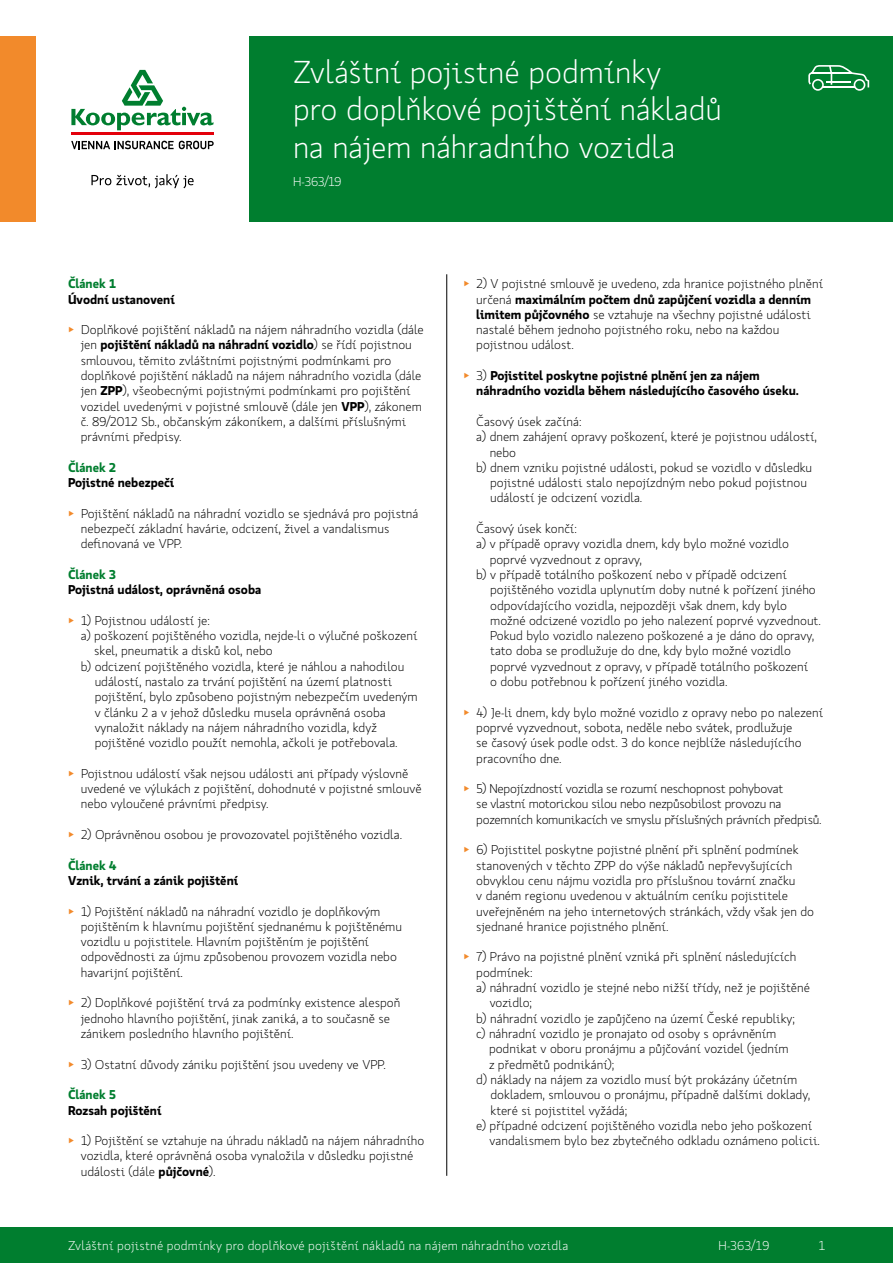
<style>
.page{position:relative;width:893px;height:1263px;background:#fff}
.page>*{position:absolute;margin:0;border:0;box-sizing:border-box;transform-origin:0 0}
.t1{font:300 31.5px/37.8px "Koop Pro";letter-spacing:-.005em;color:#fff}
.t2{font:300 12.75px/15.3px "Koop Pro";color:#000}
.t3{font:700 12.75px/15.3px "Koop Pro";color:#000}
.t4{font:300 12.75px/15.3px "Koop Pro";letter-spacing:-.02em;color:#000}
.t5{font:300 12.75px "Koop Pro";letter-spacing:.015em;color:#fff}
.t6{font:700 12.75px "Koop Pro";color:#007e2f}
.s1{color:#f28a2b}
.s2{font-weight:700}
.s3{font-weight:300;color:#f28a2b}
.s4{font-weight:300}
</style>
<div class="page">
<div style="left:0;top:1227px;width:893px;height:36px;background:#007e2f"></div>
<div style="left:249px;top:36px;width:644px;height:186px;background:#007e2f"></div>
<div style="left:0;top:36px;width:36px;height:186px;background:#f28a2b"></div>
<hr style="left:71px;top:133px;width:142px;height:2px;background:#e3000b">
<svg style="left:71px;top:70px;width:142px;height:60px"></svg>
<svg style="left:71px;top:141px;width:143px;height:8px"></svg>
<svg style="left:91px;top:174px;width:103px;height:14px"></svg>
<hr style="left:446px;top:274px;width:1px;height:902px;background:#000">
<svg style="left:808px;top:65px;width:61px;height:26px"></svg>
<h1 class="t1" style="left:293px;top:52px;width:430px">Zvláštní pojistné podmínky<br>pro doplňkové pojištění nákladů na nájem náhradního vozidla</h1>
<p class="t5" style="left:293px;top:173px;width:50px">H-363/19</p>
<p class="t6" style="left:68px;top:275px;width:49px">Článek 1</p>
<p class="t3" style="left:68px;top:291px;width:108px">Úvodní ustanovení</p>
<p class="t2" style="left:81px;top:322px;width:345px;text-indent:-13px"><span class="s1">▶</span> Doplňkové pojištění nákladů na nájem náhradního vozidla (dále jen <span class="s2">pojištění nákladů na náhradní vozidlo</span>) se řídí pojistnou smlouvou, těmito zvláštními pojistnými podmínkami pro doplňkové pojištění nákladů na nájem náhradního vozidla (dále jen <span class="s2">ZPP</span>), všeobecnými pojistnými podmínkami pro pojištění vozidel uvedenými v pojistné smlouvě (dále jen <span class="s2">VPP</span>), zákonem č. 89/2012 Sb., občanským zákoníkem, a dalšími příslušnými právními předpisy.</p>
<p class="t6" style="left:68px;top:458px;width:49px">Článek 2</p>
<p class="t3" style="left:68px;top:474px;width:108px">Pojistné nebezpečí</p>
<p class="t2" style="left:81px;top:505px;width:339px;text-indent:-13px"><span class="s1">▶</span> Pojištění nákladů na náhradní vozidlo se sjednává pro pojistná nebezpečí základní havárie, odcizení, živel a vandalismus definovaná ve VPP.</p>
<p class="t6" style="left:68px;top:565px;width:49px">Článek 3</p>
<p class="t3" style="left:68px;top:582px;width:195px">Pojistná událost, oprávněná osoba</p>
<p class="t2" style="left:68px;top:612px;width:143px"><span class="s1">▶</span> 1) Pojistnou událostí je:</p>
<p class="t2" style="left:81px;top:628px;width:338px">a) poškození pojištěného vozidla, nejde-li o výlučné poškození</p>
<p class="t2" style="left:94px;top:643px;width:180px">skel, pneumatik a disků kol, nebo</p>
<p class="t2" style="left:81px;top:658px;width:325px">b) odcizení pojištěného vozidla, které je náhlou a nahodilou</p>
<p class="t2" style="left:95px;top:674px;width:299px">událostí, nastalo za trvání pojištění na území platnosti</p>
<p class="t2" style="left:95px;top:689px;width:325px">pojištění, bylo způsobeno pojistným nebezpečím uvedeným</p>
<p class="t2" style="left:95px;top:704px;width:293px">v článku 2 a v jehož důsledku musela oprávněná osoba</p>
<p class="t2" style="left:95px;top:720px;width:284px">vynaložit náklady na nájem náhradního vozidla, když</p>
<p class="t2" style="left:95px;top:735px;width:305px">pojištěné vozidlo použít nemohla, ačkoli je potřebovala.</p>
<p class="t2" style="left:81px;top:765px;width:342px;text-indent:-13px"><span class="s1">▶</span> Pojistnou událostí však nejsou události ani případy výslovně uvedené ve výlukách z pojištění, dohodnuté v pojistné smlouvě nebo vyloučené právními předpisy.</p>
<p class="t2" style="left:68px;top:827px;width:336px"><span class="s1">▶</span> 2) Oprávněnou osobou je provozovatel pojištěného vozidla.</p>
<p class="t6" style="left:68px;top:856px;width:50px">Článek 4</p>
<p class="t3" style="left:68px;top:872px;width:172px">Vznik, trvání a zánik pojištění</p>
<p class="t2" style="left:81px;top:903px;width:323px;text-indent:-13px"><span class="s1">▶</span> 1) Pojištění nákladů na náhradní vozidlo je doplňkovým pojištěním k hlavnímu pojištění sjednanému k pojištěnému vozidlu u pojistitele. Hlavním pojištěním je pojištění odpovědnosti za újmu způsobenou provozem vozidla nebo havarijní pojištění.</p>
<p class="t2" style="left:81px;top:995px;width:321px;text-indent:-13px"><span class="s1">▶</span> 2) Doplňkové pojištění trvá za podmínky existence alespoň jednoho hlavního pojištění, jinak zaniká, a to současně se zánikem posledního hlavního pojištění.</p>
<p class="t2" style="left:68px;top:1056px;width:319px"><span class="s1">▶</span> 3) Ostatní důvody zániku pojištění jsou uvedeny ve VPP.</p>
<p class="t6" style="left:68px;top:1085px;width:49px">Článek 5</p>
<p class="t3" style="left:68px;top:1102px;width:95px">Rozsah pojištění</p>
<p class="t2" style="left:81px;top:1133px;width:345px;text-indent:-13px"><span class="s1">▶</span> 1) Pojištění se vztahuje na úhradu nákladů na nájem náhradního vozidla, které oprávněná osoba vynaložila v důsledku pojistné události (dále <span class="s2">půjčovné</span>).</p>
<p class="t2" style="left:476px;top:276px;width:348px;text-indent:-13px"><span class="s1">▶</span> 2) V pojistné smlouvě je uvedeno, zda hranice pojistného plnění určená <span class="s2">maximálním počtem dnů zapůjčení vozidla a denním limitem půjčovného</span> se vztahuje na všechny pojistné události nastalé během jednoho pojistného roku, nebo na každou pojistnou událost.</p>
<p class="t3" style="left:476px;top:367px;width:324px;text-indent:-13px"><span class="s3">▶</span> <span class="s4">3)</span> Pojistitel poskytne pojistné plnění jen za nájem náhradního vozidla během následujícího časového úseku.</p>
<p class="t2" style="left:476px;top:414px;width:107px">Časový úsek začíná:</p>
<p class="t2" style="left:476px;top:429px;width:342px">a) dnem zahájení opravy poškození, které je pojistnou událostí,</p>
<p class="t2" style="left:490px;top:444px;width:28px">nebo</p>
<p class="t2" style="left:476px;top:459px;width:337px">b) dnem vzniku pojistné události, pokud se vozidlo v důsledku</p>
<p class="t2" style="left:490px;top:475px;width:318px">pojistné události stalo nepojízdným nebo pokud pojistnou</p>
<p class="t2" style="left:490px;top:490px;width:154px">událostí je odcizení vozidla.</p>
<p class="t2" style="left:476px;top:521px;width:102px">Časový úsek končí:</p>
<p class="t2" style="left:476px;top:536px;width:314px">a) v případě opravy vozidla dnem, kdy bylo možné vozidlo</p>
<p class="t2" style="left:490px;top:551px;width:154px">poprvé vyzvednout z opravy,</p>
<p class="t2" style="left:476px;top:567px;width:312px">b) v případě totálního poškození nebo v případě odcizení</p>
<p class="t2" style="left:490px;top:582px;width:327px">pojištěného vozidla uplynutím doby nutné k pořízení jiného</p>
<p class="t2" style="left:490px;top:597px;width:298px">odpovídajícího vozidla, nejpozději však dnem, kdy bylo</p>
<p class="t2" style="left:490px;top:612px;width:332px">možné odcizené vozidlo po jeho nalezení poprvé vyzvednout.</p>
<p class="t2" style="left:490px;top:628px;width:326px">Pokud bylo vozidlo nalezeno poškozené a je dáno do opravy,</p>
<p class="t2" style="left:490px;top:643px;width:302px">tato doba se prodlužuje do dne, kdy bylo možné vozidlo</p>
<p class="t2" style="left:490px;top:658px;width:320px">poprvé vyzvednout z opravy, v případě totálního poškození</p>
<p class="t2" style="left:490px;top:674px;width:239px">o dobu potřebnou k pořízení jiného vozidla.</p>
<p class="t2" style="left:476px;top:704px;width:348px;text-indent:-13px"><span class="s1">▶</span> 4) Je-li dnem, kdy bylo možné vozidlo z opravy nebo po nalezení poprvé vyzvednout, sobota, neděle nebo svátek, prodlužuje<br>se časový úsek podle odst. 3 do konce nejblíže následujícího pracovního dne.</p>
<p class="t4" style="left:476px;top:781px;width:347px;text-indent:-13px"><span class="s1">▶</span> 5) Nepojízdností vozidla se rozumí neschopnost pohybovat<br>se vlastní motorickou silou nebo nezpůsobilost provozu na pozemních komunikacích ve smyslu příslušných právních předpisů.</p>
<p class="t2" style="left:476px;top:842px;width:339px;text-indent:-13px"><span class="s1">▶</span> 6) Pojistitel poskytne pojistné plnění při splnění podmínek stanovených v těchto ZPP do výše nákladů nepřevyšujících obvyklou cenu nájmu vozidla pro příslušnou tovární značku<br>v daném regionu uvedenou v aktuálním ceníku pojistitele uveřejněném na jeho internetových stránkách, vždy však jen do sjednané hranice pojistného plnění.</p>
<p class="t2" style="left:463px;top:949px;width:334px"><span class="s1">▶</span> 7) Právo na pojistné plnění vzniká při splnění následujících</p>
<p class="t2" style="left:476px;top:964px;width:58px">podmínek:</p>
<p class="t2" style="left:476px;top:980px;width:335px">a) náhradní vozidlo je stejné nebo nižší třídy, než je pojištěné</p>
<p class="t2" style="left:490px;top:995px;width:44px">vozidlo;</p>
<p class="t2" style="left:476px;top:1010px;width:320px">b) náhradní vozidlo je zapůjčeno na území České republiky;</p>
<p class="t2" style="left:476px;top:1026px;width:302px">c) náhradní vozidlo je pronajato od osoby s oprávněním</p>
<p class="t2" style="left:489px;top:1041px;width:301px">podnikat v oboru pronájmu a půjčování vozidel (jedním</p>
<p class="t2" style="left:489px;top:1056px;width:127px">z předmětů podnikání);</p>
<p class="t2" style="left:476px;top:1071px;width:323px">d) náklady na nájem za vozidlo musí být prokázány účetním</p>
<p class="t2" style="left:490px;top:1087px;width:321px">dokladem, smlouvou o pronájmu, případně dalšími doklady,</p>
<p class="t2" style="left:490px;top:1102px;width:138px">které si pojistitel vyžádá;</p>
<p class="t2" style="left:476px;top:1117px;width:337px">e) případné odcizení pojištěného vozidla nebo jeho poškození</p>
<p class="t2" style="left:490px;top:1133px;width:332px">vandalismem bylo bez zbytečného odkladu oznámeno policii.</p>
<p class="t5" style="left:68px;top:1237px;width:502px">Zvláštní pojistné podmínky pro doplňkové pojištění nákladů na nájem náhradního vozidla</p>
<p class="t5" style="left:718px;top:1237px;width:53px">H-363/19</p>
<p class="t5" style="left:819px;top:1237px;width:8px">1</p>
</div>
